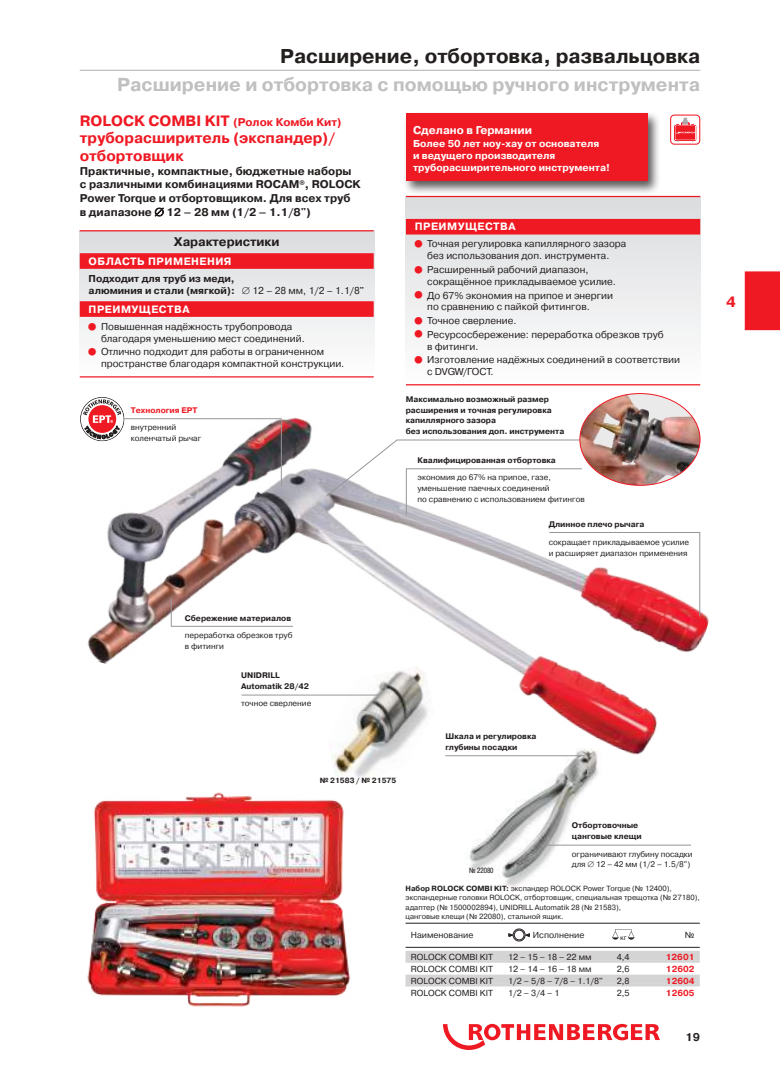
<style>
.page{position:relative;width:780px;height:1088px;background:#fff}
.page>*{position:absolute;margin:0;border:0;box-sizing:border-box;transform-origin:0 0}
.t1{font:700 20px "Pragmatica C";color:#241f1f}
.t2{font:700 18.75px "Pragmatica C";color:#c0bfc1}
.t3{font:700 15px/17.5px "Pragmatica C";color:#ef1923}
.t4{font:700 12.5px "Pragmatica C";letter-spacing:-.005em;color:#241f1f}
.t5{font:700 11.25px/13.8px "Pragmatica C";color:#241f1f}
.t6{font:700 11.25px "Pragmatica C";color:#ef1923}
.t7{font:700 11.25px "Pragmatica C";color:#fff}
.t8{font:700 10.62px "Pragmatica C";letter-spacing:.045em;color:#fff}
.t9{font:10px/11.9px "Pragmatica C";color:#241f1f}
.t10{font:700 10px/12px "Pragmatica C";color:#fff}
.t11{font:700 10px/11.9px "Pragmatica C";color:#241f1f}
.t12{font:8.75px "Pragmatica C";color:#241f1f}
.t13{font:700 8.75px "Pragmatica C";color:#ef1923}
.t14{font:8.12px/10.6px "Pragmatica C";color:#241f1f}
.t15{font:700 8.12px/10.6px "Pragmatica C";color:#241f1f}
.t16{font:700 8.12px "Pragmatica C";color:#ef1923}
.t17{font:7.5px/9.4px "Pragmatica C";color:#241f1f}
.t18{font:700 7.5px "Pragmatica C";color:#241f1f}
.t19{font:7.5px "Pragmatica Cond C";color:#241f1f}
.t20{font:300 7.25px "Frutiger";color:#241f1f}
.s1{font-size:15px}
.s2{font-weight:400}
.s3{font-weight:700}
</style>
<div class="page">
<svg style="left:443px;top:1024px;width:217px;height:26px"></svg>
<div style="left:744px;top:271px;width:36px;height:60px;background:#ef1923"></div>
<svg style="left:80px;top:230px;width:294px;height:148px"></svg>
<hr style="left:80px;top:230px;width:293px;height:1px;background:#ef1923">
<div style="left:80px;top:253px;width:293px;height:16px;background:#ef1923"></div>
<div style="left:80px;top:301px;width:293px;height:16px;background:#ef1923"></div>
<hr style="left:80px;top:376px;width:293px;height:1px;background:#ef1923">
<svg style="left:406px;top:197px;width:294px;height:140px"></svg>
<hr style="left:406px;top:196px;width:294px;height:1px;background:#ef1923">
<div style="left:406px;top:219px;width:294px;height:15px;background:#ef1923"></div>
<svg style="left:670px;top:115px;width:30px;height:30px"></svg>
<img style="left:469px;top:811px;width:133px;height:76px">
<hr style="left:540px;top:845px;width:151px;height:1px;background:#969698">
<hr style="left:405px;top:923px;width:294px;height:1px;background:#241f1f">
<hr style="left:405px;top:947px;width:294px;height:1px;background:#241f1f">
<div style="left:405px;top:951px;width:294px;height:9px;background:#d5d4d5"></div>
<hr style="left:405px;top:960px;width:294px;height:3px;background:#d5d4d5">
<div style="left:405px;top:974px;width:294px;height:10px;background:#d5d4d5"></div>
<hr style="left:405px;top:984px;width:294px;height:2px;background:#d5d4d5">
<div style="left:513px;top:929px;width:12px;height:12px;border:1px solid #241f1f;border-radius:50%"></div>
<div style="left:514px;top:930px;width:10px;height:10px;border:1px solid #241f1f;border-radius:50%"></div>
<svg style="left:508px;top:933px;width:5px;height:4px"></svg>
<svg style="left:525px;top:933px;width:4px;height:4px"></svg>
<svg style="left:612px;top:929px;width:22px;height:11px"></svg>
<div style="left:403px;top:110px;width:257px;height:85px;background:#241f1f;opacity:.75"></div>
<div style="left:406px;top:113px;width:241px;height:68px;background:#ef1923"></div>
<img style="left:87px;top:811px;width:264px;height:196px">
<img style="left:87px;top:384px;width:622px;height:427px">
<hr style="left:171px;top:626px;width:122px;height:1px;background:#969698">
<svg style="left:171px;top:597px;width:1px;height:29px"></svg>
<hr style="left:406px;top:468px;width:175px;height:1px;background:#969698">
<hr style="left:406px;top:468px;width:1px;height:47px;background:#969698">
<hr style="left:549px;top:532px;width:151px;height:1px;background:#969698">
<hr style="left:699px;top:532px;width:1px;height:84px;background:#969698">
<hr style="left:397px;top:440px;width:182px;height:1px;background:#969698">
<svg style="left:325px;top:438px;width:73px;height:59px"></svg>
<img style="left:580px;top:394px;width:120px;height:91px">
<img style="left:327px;top:666px;width:107px;height:119px">
<hr style="left:241px;top:695px;width:137px;height:1px;background:#969698">
<hr style="left:80px;top:70px;width:620px;height:1px;background:#c0bfc1">
<hr style="left:83px;top:418px;width:198px;height:1px;background:#969698">
<hr style="left:281px;top:418px;width:1px;height:68px;background:#969698">
<svg style="left:80px;top:397px;width:44px;height:44px"></svg>
<svg style="left:89px;top:322px;width:7px;height:8px"></svg>
<svg style="left:89px;top:348px;width:7px;height:8px"></svg>
<svg style="left:415px;top:240px;width:7px;height:8px"></svg>
<svg style="left:415px;top:266px;width:7px;height:7px"></svg>
<svg style="left:415px;top:291px;width:7px;height:8px"></svg>
<svg style="left:415px;top:317px;width:7px;height:7px"></svg>
<svg style="left:415px;top:330px;width:7px;height:7px"></svg>
<h1 class="t1" style="left:280px;top:45px;width:421px">Расширение, отбортовка, развальцовка</h1>
<h2 class="t2" style="left:117px;top:74px;width:584px">Расширение и отбортовка с помощью ручного инструмента</h2>
<p class="t6" style="left:80px;top:116px;width:263px"><span class="s1">ROLOCK COMBI KIT</span> (Ролок Комби Кит)</p>
<h3 class="t3" style="left:80px;top:130px;width:257px">труборасширитель (экспандер)/ отбортовщик</h3>
<p class="t5" style="left:80px;top:164px;width:282px">Практичные, компактные, бюджетные наборы с различными комбинациями ROCAM<sup>®</sup>, ROLOCK Power Torque и отбортовщиком. Для всех труб<br>в диапазоне ∅ 12 – 28 мм (1/2 – 1.1/8")</p>
<p class="t4" style="left:174px;top:234px;width:107px">Характеристики</p>
<p class="t8" style="left:89px;top:255px;width:144px">ОБЛАСТЬ ПРИМЕНЕНИЯ</p>
<p class="t11" style="left:89px;top:272px;width:277px">Подходит для труб из меди,<br>алюминия и стали (мягкой): ∅ <span class="s2">12 – 28 мм, 1/2 – 1.1/8"</span></p>
<p class="t8" style="left:89px;top:303px;width:102px">ПРЕИМУЩЕСТВА</p>
<p class="t9" style="left:101px;top:320px;width:205px">Повышенная надёжность трубопровода благодаря уменьшению мест соединений.</p>
<p class="t9" style="left:101px;top:346px;width:245px">Отлично подходит для работы в ограниченном пространстве благодаря компактной конструкции.</p>
<p class="t16" style="left:131px;top:405px;width:68px">Технология EPT</p>
<p class="t14" style="left:131px;top:422px;width:72px">внутренний коленчатый рычаг</p>
<p class="t7" style="left:413px;top:123px;width:120px">Сделано в Германии</p>
<p class="t10" style="left:413px;top:138px;width:198px">Более 50 лет ноу-хау от основателя<br>и ведущего производителя труборасширительного инструмента!</p>
<p class="t8" style="left:415px;top:221px;width:102px">ПРЕИМУЩЕСТВА</p>
<p class="t9" style="left:427px;top:238px;width:201px">Точная регулировка капиллярного зазора без использования доп. инструмента.</p>
<p class="t9" style="left:427px;top:264px;width:190px">Расширенный рабочий диапазон, сокращённое прикладываемое усилие.</p>
<p class="t9" style="left:427px;top:289px;width:187px">До 67% экономия на припое и энергии по сравнению с пайкой фитингов.</p>
<p class="t9" style="left:427px;top:314px;width:238px;line-height:13.6px">Точное сверление.<br>Ресурсосбережение: переработка обрезков труб</p>
<p class="t9" style="left:427px;top:339px;width:254px;line-height:13.6px">в фитинги.<br>Изготовление надёжных соединений в соответствии</p>
<p class="t9" style="left:427px;top:366px;width:68px">c DVGW/ГОСТ.</p>
<p class="t15" style="left:406px;top:394px;width:160px">Максимально возможный размер расширения и точная регулировка капиллярного зазора<br>без использования доп. инструмента</p>
<p class="t15" style="left:417px;top:454px;width:140px">Квалифицированная отбортовка</p>
<p class="t14" style="left:417px;top:472px;width:169px">экономия до 67% на припое, газе, уменьшение паечных соединений<br>по сравнению с использованием фитингов</p>
<p class="t15" style="left:548px;top:519px;width:97px">Длинное плечо рычага</p>
<p class="t14" style="left:548px;top:537px;width:142px">сокращает прикладываемое усилие и расширяет диапазон применения</p>
<p class="t15" style="left:185px;top:612px;width:108px">Сбережение материалов</p>
<p class="t14" style="left:185px;top:630px;width:109px">переработка обрезков труб в фитинги</p>
<p class="t15" style="left:241px;top:670px;width:69px">UNIDRILL<br>Automatik 28/42</p>
<p class="t14" style="left:241px;top:698px;width:72px">точное сверление</p>
<p class="t18" style="left:319px;top:777px;width:78px">№ 21583 / № 21575</p>
<p class="t15" style="left:445px;top:731px;width:92px">Шкала и регулировка глубины посадки</p>
<p class="t19" style="left:469px;top:866px;width:26px">¹ 22080</p>
<p class="t15" style="left:571px;top:820px;width:71px">Отбортовочные цанговые клещи</p>
<p class="t14" style="left:571px;top:848px;width:122px">ограничивают глубину посадки для ∅ 12 – 42 мм (1/2 – 1.5/8")</p>
<p class="t17" style="left:405px;top:883px;width:296px"><span class="s3">Набор ROLOCK COMBI KIT:</span> экспандер ROLOCK Power Torque (№ 12400), экспандерные головки ROLOCK, отбортовщик, специальная трещотка (№ 27180), адаптер (№ 1500002894), UNIDRILL Automatik 28 (№ 21583),<br>цанговые клещи (№ 22080), стальной ящик.</p>
<p class="t12" style="left:411px;top:930px;width:64px">Наименование</p>
<p class="t12" style="left:533px;top:930px;width:53px">Исполнение</p>
<p class="t20" style="left:620px;top:933px;width:8px">кг</p>
<p class="t12" style="left:684px;top:930px;width:11px">№</p>
<p class="t12" style="left:411px;top:952px;width:84px">ROLOCK COMBI KIT</p>
<p class="t12" style="left:508px;top:952px;width:85px">12 – 15 – 18 – 22 мм</p>
<p class="t12" style="left:616px;top:952px;width:14px">4,4</p>
<p class="t13" style="left:665px;top:952px;width:30px">12601</p>
<p class="t12" style="left:411px;top:964px;width:84px">ROLOCK COMBI KIT</p>
<p class="t12" style="left:508px;top:964px;width:85px">12 – 14 – 16 – 18 мм</p>
<p class="t12" style="left:616px;top:964px;width:14px">2,6</p>
<p class="t13" style="left:666px;top:964px;width:30px">12602</p>
<p class="t12" style="left:411px;top:976px;width:84px">ROLOCK COMBI KIT</p>
<p class="t12" style="left:508px;top:976px;width:96px">1/2 – 5/8 – 7/8 – 1.1/8"</p>
<p class="t12" style="left:616px;top:976px;width:14px">2,8</p>
<p class="t13" style="left:666px;top:976px;width:30px">12604</p>
<p class="t12" style="left:411px;top:988px;width:84px">ROLOCK COMBI KIT</p>
<p class="t12" style="left:508px;top:988px;width:53px">1/2 – 3/4 – 1</p>
<p class="t12" style="left:616px;top:988px;width:14px">2,5</p>
<p class="t13" style="left:666px;top:988px;width:30px">12605</p>
<p class="t5" style="left:685px;top:1030px;width:16px">19</p>
<h3 class="t3" style="left:726px;top:293px;width:11px">4</h3>
</div>
